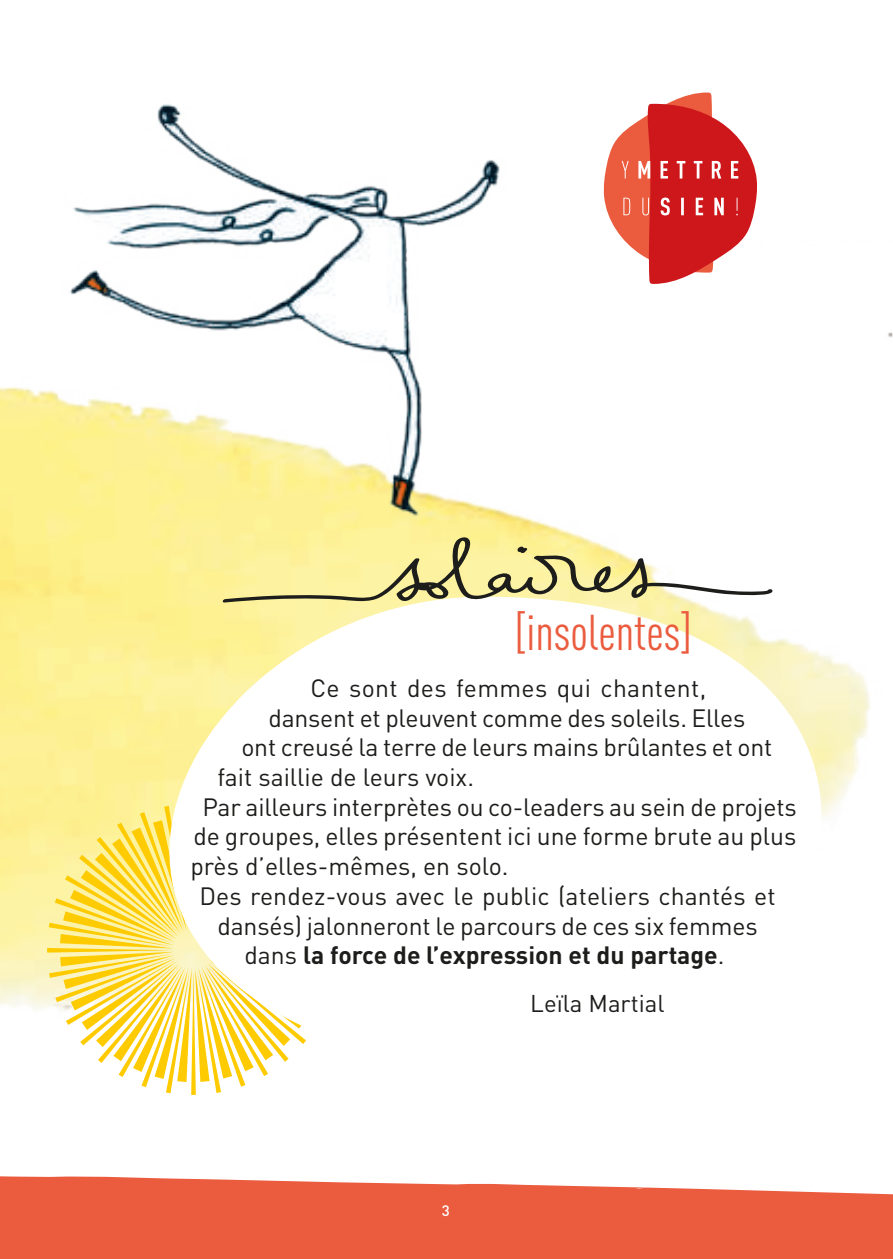
<style>
.page{position:relative;width:893px;height:1259px;background:#fff}
.page>*{position:absolute;margin:0;border:0;box-sizing:border-box;transform-origin:0 0}
.t1{font:condensed 49.5px "DINOT";color:#eb5c3f}
.t2{font:24.6px "DINOT";letter-spacing:-.005em;color:#1d1d1b}
.t3{font:700 24.6px "DINOT";color:#1d1d1b}
.t4{font:24.6px "DINOT";letter-spacing:.015em;color:#1d1d1b}
.t5{font:24px "DINOT";color:#1d1d1b}
.t6{font:500 15px "DINOT";color:#fff}
.s1{font-weight:400}
</style>
<div class="page">
<svg style="left:0;top:1176px;width:893px;height:83px;background:#ec6b51"></svg>
<img style="left:12px;top:104px;width:569px;height:449px">
<svg style="left:121px;top:1076px;width:125px;height:19px"></svg>
<svg style="left:0;top:593px;width:871px;height:483px"></svg>
<svg style="left:221px;top:535px;width:553px;height:68px"></svg>
<svg style="left:603px;top:92px;width:154px;height:192px"></svg>
<h1 class="t1" style="left:515px;top:603px;width:179px">[insolentes]</h1>
<p class="t4" style="left:310px;top:672px;width:397px">Ce sont des femmes qui chantent,</p>
<p class="t2" style="left:268px;top:702px;width:478px">dansent et pleuvent comme des soleils. Elles</p>
<p class="t2" style="left:241px;top:732px;width:533px">ont creusé la terre de leurs mains brûlantes et ont</p>
<p class="t2" style="left:217px;top:762px;width:258px">fait saillie de leurs voix.</p>
<p class="t2" style="left:202px;top:791px;width:596px">Par ailleurs interprètes ou co-leaders au sein de projets</p>
<p class="t2" style="left:193px;top:821px;width:604px">de groupes, elles présentent ici une forme brute au plus</p>
<p class="t2" style="left:190px;top:851px;width:320px">près d’elles-mêmes, en solo.</p>
<p class="t2" style="left:199px;top:880px;width:578px">Des rendez-vous avec le public (ateliers chantés et</p>
<p class="t2" style="left:217px;top:910px;width:542px">dansés) jalonneront le parcours de ces six femmes</p>
<p class="t3" style="left:244px;top:939px;width:482px"><span class="s1">dans</span> la force de l’expression et du partage<span class="s1">.</span></p>
<p class="t5" style="left:530px;top:988px;width:136px">Leïla Martial</p>
<p class="t6" style="left:442px;top:1201px;width:9px">3</p>
</div>
